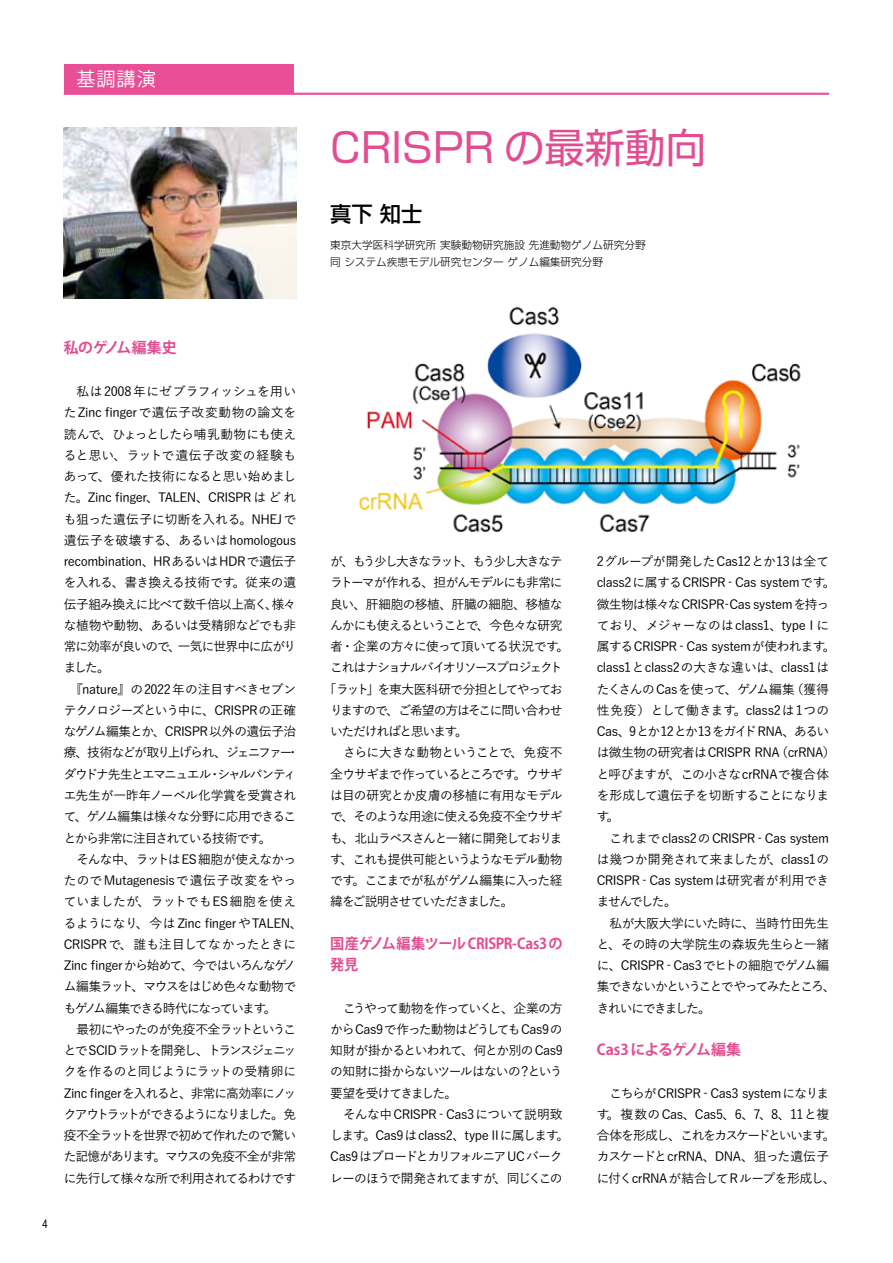
<style>
.page{position:relative;width:893px;height:1263px;background:#fff}
.page>*{position:absolute;margin:0;border:0;box-sizing:border-box;transform-origin:0 0}
.大タイトル{font:40.35px "Shin Go Pro";color:#e24d92}
.演者名{font:500 21.3px "Shin Go Pro";color:#000}
.左_注{font:19.2px "Koz Go Pro";color:#fff}
.中タイトル{font:700 14.85px/21.3px "Koz Go Pro";letter-spacing:-.02em;color:#e24d92;scale:.95 1}
.中タイトル-2{font:700 14.85px "Koz Go Pro";color:#e24d92}
.中タイトル-3{font:700 14.85px "Koz Go Pro";letter-spacing:-.02em;color:#e24d92}
.本文{font:500 12.75px/21.3px "Yu Gothic";letter-spacing:-.05em;color:#000;text-align:justify}
.本文-2{font:500 12.75px "Yu Gothic";letter-spacing:-.08em;color:#000}
.本文-3{font:500 12.75px "Yu Gothic";letter-spacing:-.135em;color:#000}
.本文-4{font:500 12.75px "Yu Gothic";letter-spacing:-.15em;color:#000}
.本文-5{font:500 12.75px "Yu Gothic";letter-spacing:-.105em;color:#000}
.本文-6{font:500 12.75px "Yu Gothic";letter-spacing:-.115em;color:#000}
.本文-7{font:500 12.75px "Yu Gothic";letter-spacing:-.1em;color:#000}
.記事サマリー{font:11.7px "Arial Narrow";color:#000}
.演者肩書{font:300 10.65px "Shin Go Pro";color:#000}
</style>
<div class="page">
<div style="left:64px;top:64px;width:229px;height:30px;background:#e84f96"></div>
<hr style="left:64px;top:93px;width:765px;height:2px;background:#e84f96">
<img style="left:64px;top:128px;width:232px;height:171px">
<img style="left:359px;top:306px;width:442px;height:226px">
<p class="左_注" style="left:77px;top:66px;width:81px">基調講演</p>
<p class="記事サマリー" style="left:43px;top:1216px;width:7px">4</p>
<p class="中タイトル-3" style="left:64px;top:338px;width:115px">私のゲノム編集史</p>
<p class="本文" style="left:64px;top:379px;width:234px;text-indent:13px">私は2008 年にゼブラフィッシュを用いたZinc fingerで遺伝子改変動物の論文を読んで、ひょっとしたら哺乳動物にも使えると思い、ラットで遺伝子改変の経験もあって、優れた技術になると思い始めました。Zinc finger、TALEN、CRISPR はどれも狙った遺伝子に切断を入れる。NHEJで遺伝子を破壊する、あるいはhomologous recombination、HRあるいはHDRで遺伝子を入れる、書き換える技術です。従来の遺伝子組み換えに比べて数千倍以上高く、様々な植物や動物、あるいは受精卵などでも非常に効率が良いので、一気に世界中に広がりました。</p>
<p class="本文" style="left:64px;top:677px;width:237px;text-align:left;text-indent:6px">『nature』の2022年の注目すべきセブンテクノロジーズという中に、CRISPRの正確なゲノム編集とか、CRISPR以外の遺伝子治療、技術などが取り上げられ、ジェニファー・ダウドナ先生とエマニュエル・シャルパンティエ先生が一昨年ノーベル化学賞を受賞されて、ゲノム編集は様々な分野に応用できることから非常に注目されている技術です。</p>
<p class="本文" style="left:64px;top:847px;width:240px;text-align:left;text-indent:13px">そんな中、ラットはES細胞が使えなかったのでMutagenesisで遺伝子改変をやっていましたが、ラットでもES細胞を使えるようになり、今は Zinc finger やTALEN、<br>CRISPRで、誰も注目してなかったときに<br>Zinc finger から始めて、今ではいろんなゲノム編集ラット、マウスをはじめ色々な動物でもゲノム編集できる時代になっています。</p>
<p class="本文" style="left:64px;top:1017px;width:234px;text-indent:13px">最初にやったのが免疫不全ラットということでSCID ラットを開発し、トランスジェニックを作るのと同じようにラットの受精卵にZinc fingerを入れると、非常に高効率にノックアウトラットができるようになりました。免疫不全ラットを世界で初めて作れたので驚いた記憶があります。マウスの免疫不全が非常に先行して様々な所で利用されてるわけです</p>
<p class="大タイトル" style="left:330px;top:115px;width:377px">CRISPR の最新動向</p>
<p class="演者名" style="left:330px;top:196px;width:94px">真下 知士</p>
<p class="演者肩書" style="left:330px;top:237px;width:317px">東京大学医科学研究所 実験動物研究施設 先進動物ゲノム研究分野</p>
<p class="演者肩書" style="left:330px;top:254px;width:274px">同 システム疾患モデル研究センター ゲノム編集研究分野</p>
<p class="本文-3" style="left:330px;top:550px;width:234px">が、もう少し大きなラット、もう少し大きなテ</p>
<p class="本文-2" style="left:330px;top:571px;width:234px">ラトーマが作れる、担がんモデルにも非常に</p>
<p class="本文" style="left:330px;top:592px;width:234px">良い、肝細胞の移植、肝臓の細胞、移植な</p>
<p class="本文-6" style="left:330px;top:613px;width:234px">んかにも使えるということで、今色々な研究</p>
<p class="本文" style="left:330px;top:634px;width:240px">者・企業の方々に使って頂いてる状況です。</p>
<p class="本文-4" style="left:330px;top:656px;width:234px">これはナショナルバイオリソースプロジェクト</p>
<p class="本文-5" style="left:324px;top:677px;width:240px">「ラット」を東大医科研で分担としてやってお</p>
<p class="本文-2" style="left:330px;top:698px;width:234px">りますので、ご希望の方はそこに問い合わせ</p>
<p class="本文-7" style="left:330px;top:720px;width:139px">いただければと思います。</p>
<p class="本文" style="left:330px;top:740px;width:234px;text-indent:13px">さらに大きな動物ということで、免疫不全ウサギまで作っているところです。ウサギは目の研究とか皮膚の移植に有用なモデルで、そのような用途に使える免疫不全ウサギも、北山ラベスさんと一緒に開発しております、これも提供可能というようなモデル動物です。ここまでが私がゲノム編集に入った経緯をご説明させていただきました。</p>
<p class="中タイトル" style="left:330px;top:934px;width:246px">国産ゲノム編集ツール CRISPR-Cas3の発見</p>
<p class="本文" style="left:330px;top:996px;width:234px;text-indent:13px">こうやって動物を作っていくと、企業の方からCas9で作った動物はどうしてもCas9の知財が掛かるといわれて、何とか別のCas9の知財に掛からないツールはないの？という要望を受けてきました。</p>
<p class="本文" style="left:330px;top:1102px;width:240px;text-align:center">そんな中CRISPR‐Cas3について説明致<br>します。Cas9はclass2、typeⅡに属します。<br>Cas9はブロードとカリフォルニアUC バークレーのほうで開発されてますが、同じくこの</p>
<p class="本文" style="left:597px;top:549px;width:240px;text-align:left">2グループが開発したCas12とか13は全てclass2に属するCRISPR‐Cas systemです。微生物は様々なCRISPR‐Cas systemを持っており、メジャーなのはclass1、typeⅠに属するCRISPR‐Cas systemが使われます。class1とclass2の大きな違いは、class1はたくさんのCasを使って、ゲノム編集（獲得性免疫）として働きます。class2は1つの<br>Cas、9とか12とか13をガイドRNA、あるいは微生物の研究者はCRISPR RNA（crRNA）と呼びますが、この小さなcrRNAで複合体を形成して遺伝子を切断することになります。</p>
<p class="本文" style="left:597px;top:825px;width:234px;text-indent:13px">これまで class2のCRISPR‐Cas systemは幾つか開発されて来ましたが、class1のCRISPR‐Cas systemは研究者が利用できませんでした。</p>
<p class="本文" style="left:597px;top:910px;width:240px;text-align:left;text-indent:13px">私が大阪大学にいた時に、当時竹田先生と、その時の大学院生の森坂先生らと一緒に、CRISPR‐Cas3でヒトの細胞でゲノム編集できないかということでやってみたところ、きれいにできました。　</p>
<p class="中タイトル-2" style="left:597px;top:1040px;width:146px">Cas3によるゲノム編集</p>
<p class="本文" style="left:597px;top:1081px;width:240px;text-align:center">こちらがCRISPR‐Cas3 systemになりま<br>す。複数のCas、Cas5、6、7、8、11と複合体を形成し、これをカスケードといいます。カスケードとcrRNA、DNA、狙った遺伝子に付くcrRNAが結合してRループを形成し、</p>
</div>
